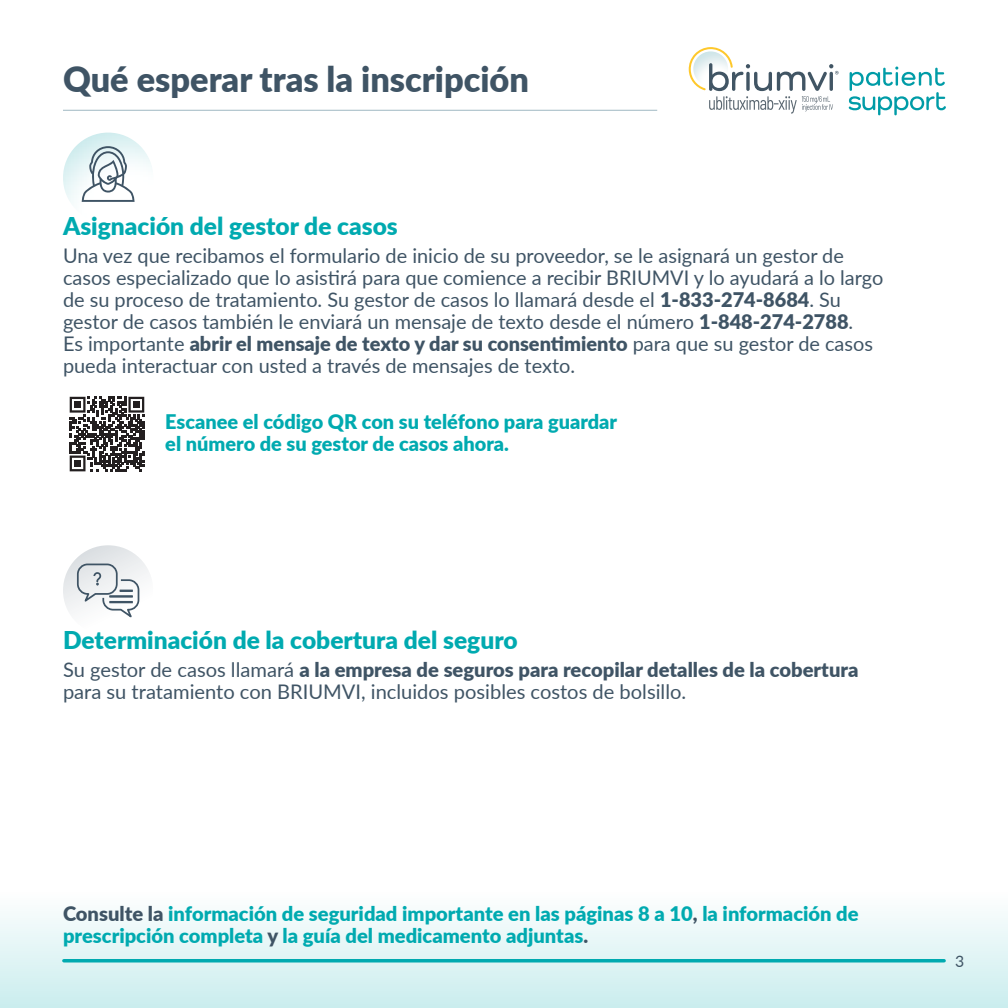
<style>
.page{position:relative;width:1008px;height:1008px;background:#fff}
.page>*{position:absolute;margin:0;border:0;box-sizing:border-box;transform-origin:0 0}
.Headlines{font:900 35px "Lato";color:#3f5465}
.Subheads{font:900 24.5px "Lato";color:#00aab0}
.Body_copy{font:20.12px/21.9px "Lato";color:#3f5465}
.Body_copy-2{font:900 20.12px/21.9px "Lato";color:#00aab0}
.t1{font:15.75px "Lato";color:#3f5465}
.s1{font-weight:900}
.s2{color:#3f5465}
</style>
<div class="page">
<div style="left:0;top:890px;width:1008px;height:118px;background:linear-gradient(to bottom,#fefefe,#c7eced)"></div>
<hr style="left:64px;top:959px;width:880px;height:3px;background:#00aab0">
<svg style="left:849px;top:67px;width:97px;height:48px"></svg>
<svg style="left:689px;top:47px;width:150px;height:67px"></svg>
<svg style="left:70px;top:397px;width:74px;height:74px"></svg>
<svg style="left:63px;top:545px;width:86px;height:73px"></svg>
<img style="left:63px;top:133px;width:89px;height:70px">
<svg style="left:82px;top:146px;width:53px;height:56px"></svg>
<hr style="left:63px;top:110px;width:594px;height:1px;background:#9fb8c2">
<p class="Headlines" style="left:63px;top:53px;width:468px">Qué esperar tras la inscripción</p>
<p class="Subheads" style="left:63px;top:208px;width:336px">Asignación del gestor de casos</p>
<p class="Body_copy" style="left:63px;top:244px;width:822px">Una vez que recibamos el formulario de inicio de su proveedor, se le asignará un gestor de casos especializado que lo asistirá para que comience a recibir BRIUMVI y lo ayudará a lo largo de su proceso de tratamiento. Su gestor de casos lo llamará desde el <span class="s1">1-833-274-8684</span>. Su gestor de casos también le enviará un mensaje de texto desde el número <span class="s1">1-848-274-2788</span>.<br>Es importante <span class="s1">abrir el mensaje de texto y dar su consentimiento</span> para que su gestor de casos pueda interactuar con usted a través de mensajes de texto.</p>
<p class="Body_copy-2" style="left:165px;top:410px;width:453px">Escanee el código QR con su teléfono para guardar el número de su gestor de casos ahora.</p>
<p class="Subheads" style="left:63px;top:621px;width:456px">Determinación de la cobertura del seguro</p>
<p class="Body_copy" style="left:63px;top:658px;width:797px">Su gestor de casos llamará <span class="s1">a la empresa de seguros para recopilar detalles de la cobertura </span>para su tratamiento con BRIUMVI, incluidos posibles costos de bolsillo.</p>
<p class="Body_copy-2" style="left:63px;top:902px;width:797px"><span class="s2">Consulte la</span> información de seguridad importante en las páginas 8 a 10<span class="s2">,</span> la información de prescripción completa <span class="s2">y</span> la guía del medicamento adjuntas<span class="s2">.</span></p>
<p class="t1" style="left:955px;top:950px;width:11px">3</p>
</div>
